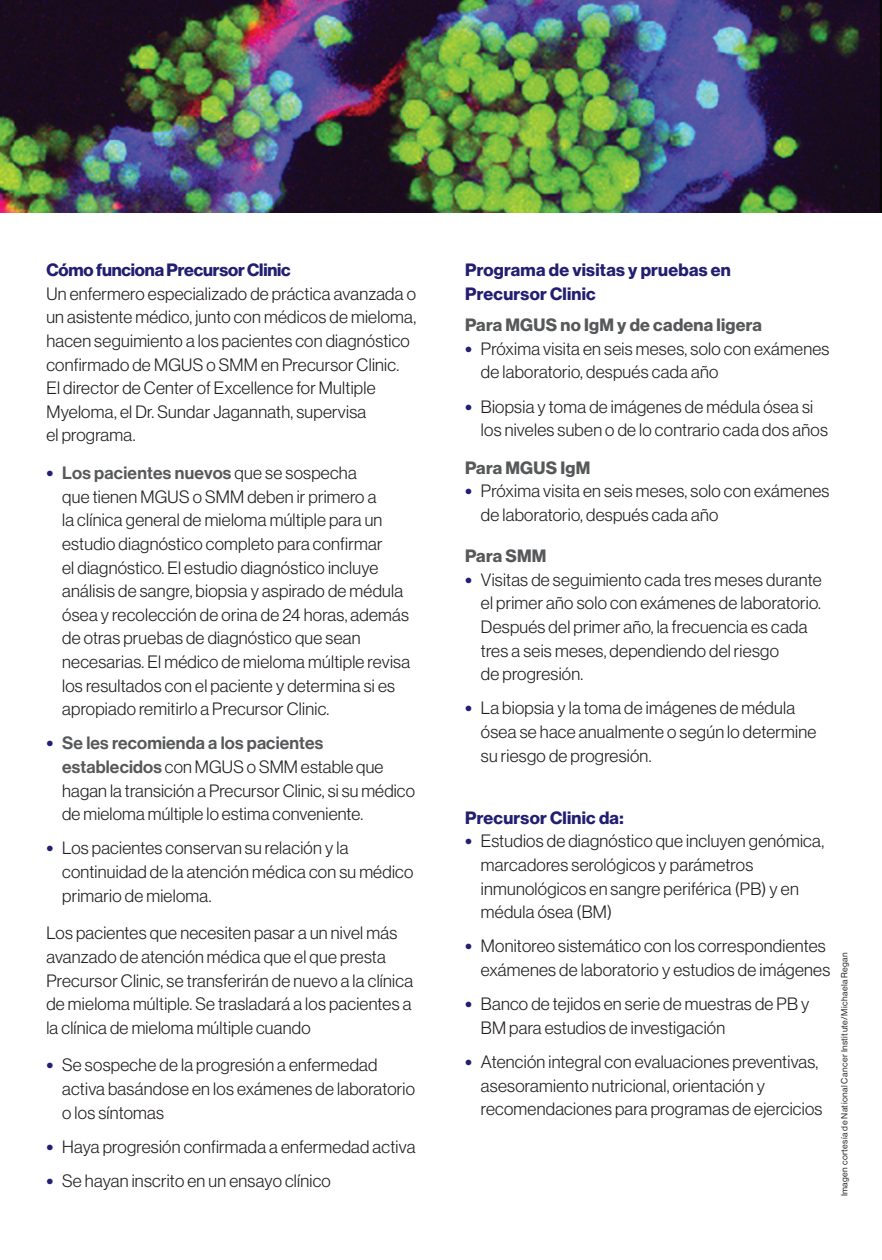
<style>
.page{position:relative;width:882px;height:1260px;background:#fff}
.page>*{position:absolute;margin:0;border:0;box-sizing:border-box;transform-origin:0 0}
.t1{font:17.5px/23.6px "N Haas Grotesk DS Std 45 Lt";letter-spacing:.015em;color:#231f20}
.t2{font:17.5px/23.6px "N Haas Grotesk DS Std 75 Bd";letter-spacing:.015em;color:#221e72}
.t3{font:17.5px "N Haas Grotesk DS Std 75 Bd";letter-spacing:.015em;color:#57585a}
.t4{font:17.5px "N Haas Grotesk DS Std 75 Bd";letter-spacing:-.01em;color:#221e72}
.t5{font:8.75px "N Haas Grotesk DS Std 55 Rg";letter-spacing:.04em;color:#231f20}
.s1{font-family:"N Haas Grotesk DS Std 95 Blk";color:#221e72}
.s2{font-family:"N Haas Grotesk DS Std 65 Md";color:#57585a}
</style>
<div class="page">
<img style="left:0;top:0;width:882px;height:213px">
<p class="t4" style="left:46px;top:260px;width:246px">Cómo funciona Precursor Clinic</p>
<p class="t1" style="left:46px;top:282px;width:371px">Un enfermero especializado de práctica avanzada o un asistente médico, junto con médicos de mieloma, hacen seguimiento a los pacientes con diagnóstico confirmado de MGUS o SMM en Precursor Clinic.<br>El director de Center of Excellence for Multiple Myeloma, el Dr. Sundar Jagannath, supervisa<br>el programa.</p>
<p class="t1" style="left:62px;top:461px;width:350px;text-indent:-16px"><span class="s1">•</span> <span class="s2">Los pacientes nuevos</span> que se sospecha<br>que tienen MGUS o SMM deben ir primero a<br>la clínica general de mieloma múltiple para un estudio diagnóstico completo para confirmar<br>el diagnóstico. El estudio diagnóstico incluye análisis de sangre, biopsia y aspirado de médula ósea y recolección de orina de 24 horas, además de otras pruebas de diagnóstico que sean necesarias. El médico de mieloma múltiple revisa los resultados con el paciente y determina si es apropiado remitirlo a Precursor Clinic.</p>
<p class="t1" style="left:62px;top:732px;width:354px;text-indent:-16px"><span class="s1">•</span> <span class="s2">Se les recomienda a los pacientes establecidos</span> con MGUS o SMM estable que hagan la transición a Precursor Clinic, si su médico de mieloma múltiple lo estima conveniente.</p>
<p class="t1" style="left:62px;top:837px;width:353px;text-indent:-16px"><span class="s1">•</span> Los pacientes conservan su relación y la continuidad de la atención médica con su médico primario de mieloma.</p>
<p class="t1" style="left:46px;top:921px;width:368px">Los pacientes que necesiten pasar a un nivel más avanzado de atención médica que el que presta Precursor Clinic, se transferirán de nuevo a la clínica de mieloma múltiple. Se trasladará a los pacientes a la clínica de mieloma múltiple cuando</p>
<p class="t1" style="left:62px;top:1054px;width:354px;text-indent:-16px"><span class="s1">•</span> Se sospeche de la progresión a enfermedad activa basándose en los exámenes de laboratorio o los síntomas</p>
<p class="t1" style="left:46px;top:1135px;width:371px"><span class="s1">•</span> Haya progresión confirmada a enfermedad activa</p>
<p class="t1" style="left:46px;top:1169px;width:286px"><span class="s1">•</span> Se hayan inscrito en un ensayo clínico</p>
<p class="t2" style="left:465px;top:258px;width:267px">Programa de visitas y pruebas en<br>Precursor Clinic</p>
<p class="t3" style="left:465px;top:315px;width:299px">Para MGUS no IgM y de cadena ligera</p>
<p class="t1" style="left:481px;top:337px;width:350px;text-indent:-16px"><span class="s1">•</span> Próxima visita en seis meses, solo con exámenes de laboratorio, después cada año</p>
<p class="t1" style="left:481px;top:395px;width:349px;text-indent:-16px"><span class="s1">•</span> Biopsia y toma de imágenes de médula ósea si los niveles suben o de lo contrario cada dos años</p>
<p class="t3" style="left:465px;top:458px;width:127px">Para MGUS IgM</p>
<p class="t1" style="left:481px;top:480px;width:350px;text-indent:-16px"><span class="s1">•</span> Próxima visita en seis meses, solo con exámenes de laboratorio, después cada año</p>
<p class="t3" style="left:465px;top:546px;width:83px">Para SMM</p>
<p class="t1" style="left:481px;top:568px;width:342px;text-indent:-16px"><span class="s1">•</span> Visitas de seguimiento cada tres meses durante el primer año solo con exámenes de laboratorio.<br>Después del primer año, la frecuencia es cada tres a seis meses, dependiendo del riesgo<br>de progresión.</p>
<p class="t1" style="left:481px;top:697px;width:337px;text-indent:-16px"><span class="s1">•</span> La biopsia y la toma de imágenes de médula ósea se hace anualmente o según lo determine su riesgo de progresión.</p>
<p class="t2" style="left:465px;top:806px;width:160px">Precursor Clinic da:</p>
<p class="t1" style="left:481px;top:830px;width:345px;text-indent:-16px"><span class="s1">•</span> Estudios de diagnóstico que incluyen genómica, marcadores serológicos y parámetros inmunológicos en sangre periférica (PB) y en médula ósea (BM)</p>
<p class="t1" style="left:465px;top:935px;width:367px;text-align:right"><span class="s1">•</span> Monitoreo sistemático con los correspondientes exámenes de laboratorio y estudios de imágenes</p>
<p class="t1" style="left:481px;top:992px;width:330px;text-indent:-16px"><span class="s1">•</span> Banco de tejidos en serie de muestras de PB y<br>BM para estudios de investigación</p>
<p class="t1" style="left:481px;top:1050px;width:343px;text-indent:-16px"><span class="s1">•</span> Atención integral con evaluaciones preventivas, asesoramiento nutricional, orientación y recomendaciones para programas de ejercicios</p>
<p class="t5" style="left:839px;top:1196px;width:246px;rotate:-90deg">Imagen cortesía de National Cancer Institute/Michaela Regan</p>
</div>
